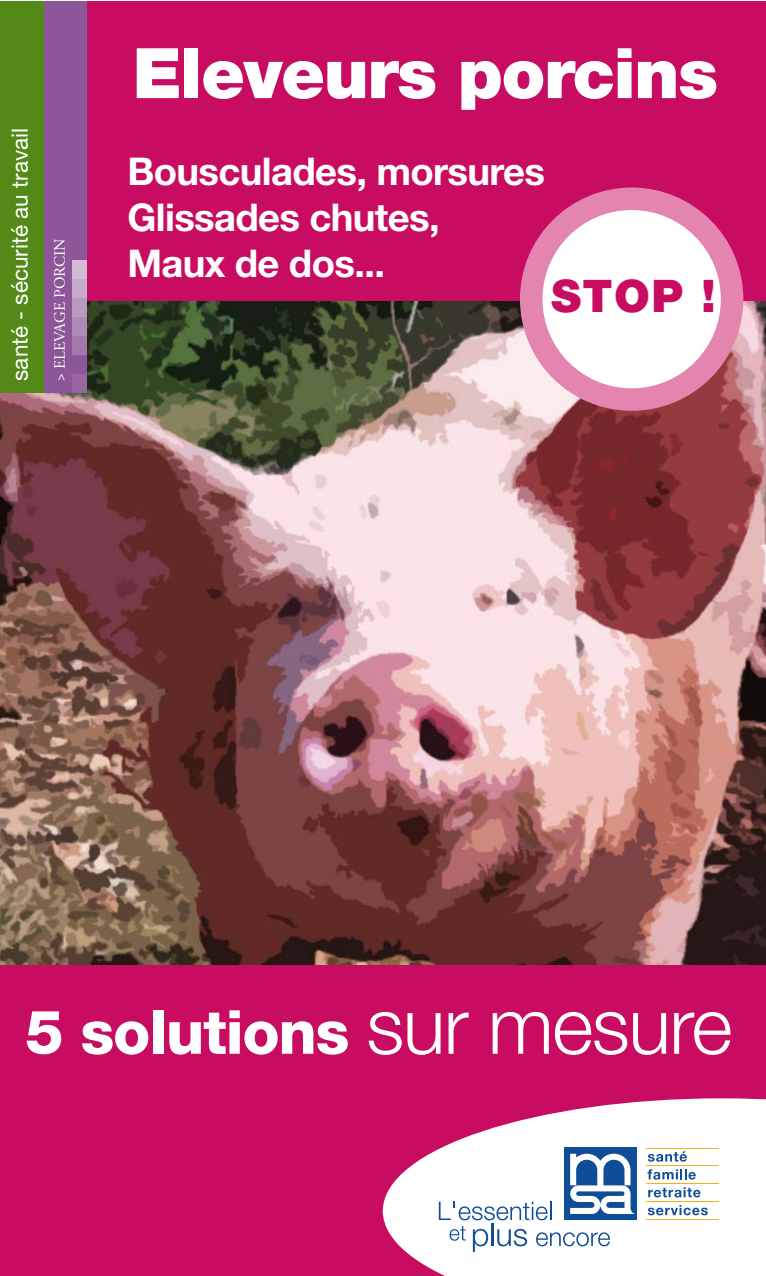
<style>
.page{position:relative;width:766px;height:1276px;background:#fff}
.page>*{position:absolute;margin:0;border:0;box-sizing:border-box;transform-origin:0 0}
.t1{font:900 69.75px "Helvetica Neue";letter-spacing:-.02em;color:#fff}
.t2{font:800 60.75px "Helvetica Neue";letter-spacing:-.02em;color:#fff}
.t3{font:900 45px "Helvetica Neue";color:#c80c61}
.t4{font:700 38.25px/45.9px "Helvetica Neue";letter-spacing:-.015em;color:#fff}
.t5{font:22.5px "Helvetica Neue";color:#fff}
.t6{font:15.75px "Adobe Garamond";color:#fff}
.s1{font-weight:300;font-size:78.75px}
</style>
<div class="page">
<div style="left:0;top:917px;width:765px;height:359px;background:#c80c61"></div>
<div style="left:0;top:1px;width:765px;height:438px;background:#c80c61"></div>
<img style="left:0;top:301px;width:765px;height:663px">
<div style="left:43px;top:1px;width:43px;height:392px;background:#8d5698"></div>
<div style="left:72px;top:279px;width:14px;height:19px;background:#c6abcc"></div>
<div style="left:72px;top:260px;width:14px;height:19px;background:#d1bbd6"></div>
<div style="left:72px;top:298px;width:14px;height:19px;background:#ba9ac1"></div>
<div style="left:72px;top:317px;width:14px;height:19px;background:#af89b7"></div>
<div style="left:72px;top:336px;width:14px;height:19px;background:#a378ad"></div>
<div style="left:72px;top:374px;width:14px;height:19px;background:#9867a2"></div>
<div style="left:0;top:1px;width:43px;height:392px;background:#528917"></div>
<svg style="left:382px;top:1098px;width:383px;height:178px;fill:#fff"></svg>
<svg style="left:647px;top:1151px;width:39px;height:10px"></svg>
<svg style="left:647px;top:1169px;width:48px;height:10px"></svg>
<svg style="left:648px;top:1187px;width:52px;height:10px"></svg>
<svg style="left:647px;top:1205px;width:60px;height:10px"></svg>
<hr style="left:646px;top:1147px;width:72px;height:1px;background:#faaf18">
<hr style="left:646px;top:1165px;width:72px;height:1px;background:#faaf18">
<hr style="left:646px;top:1183px;width:72px;height:1px;background:#faaf18">
<hr style="left:646px;top:1201px;width:72px;height:1px;background:#faaf18">
<hr style="left:646px;top:1219px;width:72px;height:1px;background:#faaf18">
<div style="left:564px;top:1147px;width:72px;height:73px;background:#0f4d96"></div>
<svg style="left:570px;top:1153px;width:65px;height:61px"></svg>
<svg style="left:472px;top:1228px;width:16px;height:24px"></svg>
<hr style="left:491px;top:1223px;width:2px;height:23px;background:#0f4d96">
<svg style="left:497px;top:1228px;width:30px;height:18px"></svg>
<svg style="left:536px;top:1232px;width:74px;height:14px"></svg>
<svg style="left:449px;top:1226px;width:16px;height:14px"></svg>
<svg style="left:438px;top:1201px;width:113px;height:19px;background:#c7d6e6"></svg>
<svg style="left:520px;top:187px;width:223px;height:224px;background:#ebb6cc"></svg>
<p class="t5" style="left:12px;top:381px;width:254px;rotate:-90deg">santé - sécurité au travail</p>
<p class="t6" style="left:53px;top:381px;width:144px;rotate:-90deg">&gt; ELEVAGE PORCIN</p>
<h1 class="t1" style="left:133px;top:48px;width:586px">Eleveurs porcins</h1>
<p class="t4" style="left:127px;top:152px;width:419px">Bousculades, morsures<br>Glissades chutes,<br>Maux de dos...</p>
<p class="t3" style="left:551px;top:280px;width:166px">STOP !</p>
<h2 class="t2" style="left:25px;top:1010px;width:708px">5 solutions <span class="s1">sur mesure</span></h2>
</div>
